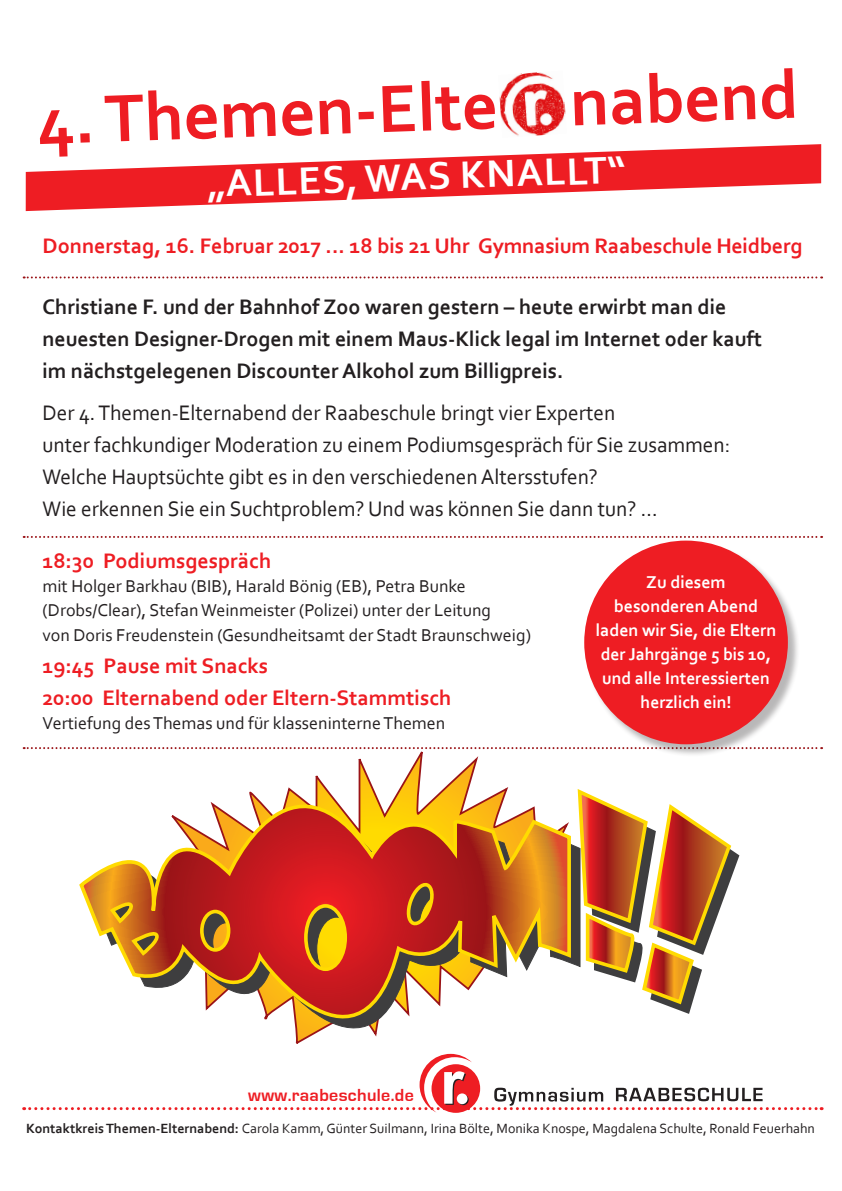
<style>
.page{position:relative;width:842px;height:1191px;background:#fff}
.page>*{position:absolute;margin:0;border:0;box-sizing:border-box;transform-origin:0 0}
.t1{font:700 70.2px "Corbel";color:#ee1d23}
.t2{font:700 40px "Corbel";color:#fff}
.t3{font:22px/32px "Corbel";color:#231f20}
.t4{font:700 22px/32px "Corbel";color:#231f20}
.t5{font:700 22px/32px "Corbel";color:#ee1d23}
.t6{font:18px/24px "Corbel";color:#231f20}
.t7{font:700 18px/24px "Corbel";color:#fff;text-align:center}
.t8{font:700 18px "Eurostile";letter-spacing:.02em;color:#ee1d23}
.t9{font:14px "Corbel";color:#231f20}
.s1{font-weight:700}
</style>
<div class="page">
<svg style="left:26px;top:144px;width:795px;height:67px;fill:#ee1d23"></svg>
<img style="left:499px;top:72px;width:67px;height:64px">
<svg style="left:24px;top:276px;width:798px;height:2px"></svg>
<svg style="left:24px;top:536px;width:798px;height:2px"></svg>
<svg style="left:24px;top:747px;width:798px;height:2px"></svg>
<svg style="left:24px;top:1087px;width:798px;height:25px"></svg>
<svg style="left:91px;top:747px;width:490px;height:356px"></svg>
<svg style="left:78px;top:747px;width:495px;height:345px"></svg>
<svg style="left:576px;top:786px;width:164px;height:230px"></svg>
<div style="left:586px;top:542px;width:214px;height:215px;background:#231f20;opacity:.32"></div>
<div style="left:584px;top:540px;width:204px;height:204px;background:#ee1d23;border-radius:50%"></div>
<h1 class="t1" style="left:36px;top:77px;width:763px;rotate:-2deg">4. Themen-Elte nabend</h1>
<h2 class="t2" style="left:206px;top:159px;width:420px;rotate:-2deg">„ALLES, WAS KNALLT“</h2>
<p class="t5" style="left:43px;top:229px;width:761px">Donnerstag, 16. Februar 2017 ... 18 bis 21 Uhr Gymnasium Raabeschule Heidberg</p>
<p class="t4" style="left:43px;top:290px;width:721px">Christiane F. und der Bahnhof Zoo waren gestern – heute erwirbt man die neuesten Designer-Drogen mit einem Maus-Klick legal im Internet oder kauft im nächstgelegenen Discounter Alkohol zum Billigpreis.</p>
<p class="t3" style="left:43px;top:396px;width:689px">Der 4. Themen-Elternabend der Raabeschule bringt vier Experten<br>unter fachkundiger Moderation zu einem Podiumsgespräch für Sie zusammen:<br>Welche Hauptsüchte gibt es in den verschiedenen Altersstufen?<br>Wie erkennen Sie ein Suchtproblem? Und was können Sie dann tun? ...</p>
<p class="t5" style="left:43px;top:544px;width:230px">18:30 Podiumsgespräch</p>
<p class="t6" style="left:43px;top:574px;width:490px">mit Holger Barkhau (BIB), Harald Bönig (EB), Petra Bunke (Drobs/Clear), Stefan Weinmeister (Polizei) unter der Leitung<br>von Doris Freudenstein (Gesundheitsamt der Stadt Braunschweig)</p>
<p class="t5" style="left:43px;top:648px;width:410px">19:45 Pause mit Snacks<br>20:00 Elternabend oder Eltern-Stammtisch</p>
<p class="t6" style="left:43px;top:710px;width:404px">Vertiefung des Themas und für klasseninterne Themen</p>
<p class="t7" style="left:596px;top:570px;width:182px">Zu diesem<br>besonderen Abend laden wir Sie, die Eltern der Jahrgänge 5 bis 10, und alle Interessierten herzlich ein!</p>
<p class="t8" style="left:248px;top:1085px;width:167px">www.raabeschule.de</p>
<p class="t9" style="left:26px;top:1119px;width:790px"><span class="s1">Kontaktkreis Themen-Elternabend:</span> Carola Kamm, Günter Suilmann, Irina Bölte, Monika Knospe, Magdalena Schulte, Ronald Feuerhahn</p>
</div>
